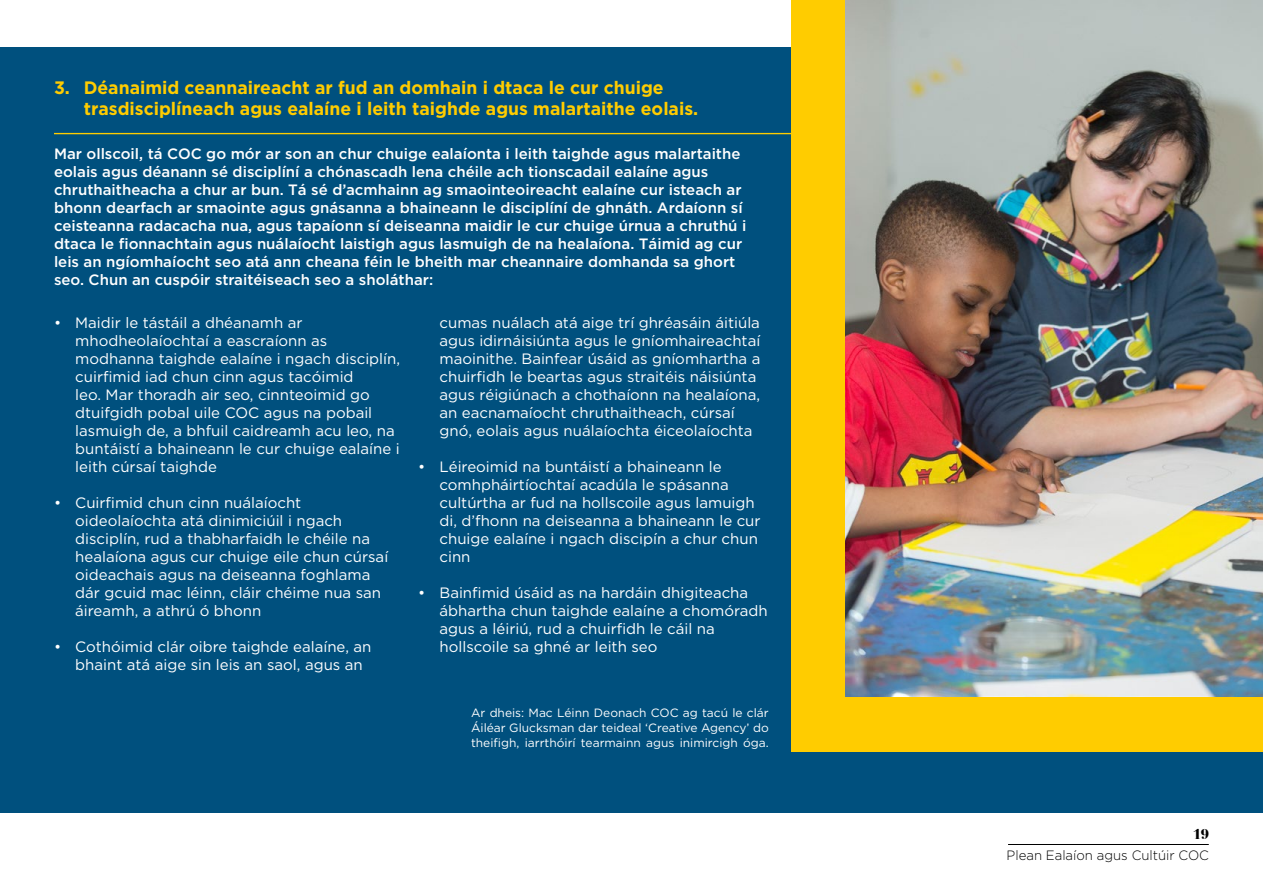
<style>
.page{position:relative;width:1263px;height:893px;background:#fff}
.page>*{position:absolute;margin:0;border:0;box-sizing:border-box;transform-origin:0 0}
.t1{font:700 18px/21.6px "Gotham HTF";color:#fc0}
.t2{font:15px/18px "Gotham HTF";color:#fff}
.t3{font:500 15px/18px "Gotham HTF";color:#fff}
.t4{font:700 15px "Bauer Bod DEE";color:#000}
.t5{font:300 13.5px "Gotham HTF";color:#000}
.t6{font:12px/15px "Gotham HTF";color:#fff;text-align:justify}
</style>
<div class="page">
<div style="left:0;top:47px;width:1263px;height:766px;background:#00507e"></div>
<hr style="left:54px;top:133px;width:764px;height:1px;background:#fc0">
<div style="left:792px;top:0;width:471px;height:751px;background:#fc0"></div>
<img style="left:845px;top:0;width:418px;height:697px">
<hr style="left:1008px;top:844px;width:201px;height:1px;background:#000">
<p class="t1" style="left:84px;top:76px;width:616px;text-indent:-30px">3. Déanaimid ceannaireacht ar fud an domhain i dtaca le cur chuige trasdisciplíneach agus ealaíne i leith taighde agus malartaithe eolais.</p>
<p class="t3" style="left:54px;top:144px;width:694px">Mar ollscoil, tá COC go mór ar son an chur chuige ealaíonta i leith taighde agus malartaithe eolais agus déanann sé disciplíní a chónascadh lena chéile ach tionscadail ealaíne agus chruthaitheacha a chur ar bun. Tá sé d’acmhainn ag smaointeoireacht ealaíne cur isteach ar bhonn dearfach ar smaointe agus gnásanna a bhaineann le disciplíní de ghnáth. Ardaíonn sí ceisteanna radacacha nua, agus tapaíonn sí deiseanna maidir le cur chuige úrnua a chruthú i dtaca le fionnachtain agus nuálaíocht laistigh agus lasmuigh de na healaíona. Táimid ag cur leis an ngíomhaíocht seo atá ann cheana féin le bheith mar cheannaire domhanda sa ghort seo. Chun an cuspóir straitéiseach seo a sholáthar:</p>
<p class="t2" style="left:75px;top:313px;width:326px;text-indent:-21px">• Maidir le tástáil a dhéanamh ar mhodheolaíochtaí a eascraíonn as modhanna taighde ealaíne i ngach disciplín, cuirfimid iad chun cinn agus tacóimid<br>leo. Mar thoradh air seo, cinnteoimid go dtuifgidh pobal uile COC agus na pobail lasmuigh de, a bhfuil caidreamh acu leo, na buntáistí a bhaineann le cur chuige ealaíne i leith cúrsaí taighde</p>
<p class="t2" style="left:75px;top:493px;width:314px;text-indent:-21px">• Cuirfimid chun cinn nuálaíocht oideolaíochta atá dinimiciúil i ngach disciplín, rud a thabharfaidh le chéile na healaíona agus cur chuige eile chun cúrsaí oideachais agus na deiseanna foghlama dár gcuid mac léinn, cláir chéime nua san áireamh, a athrú ó bhonn</p>
<p class="t2" style="left:75px;top:637px;width:298px;text-indent:-21px">• Cothóimid clár oibre taighde ealaíne, an bhaint atá aige sin leis an saol, agus an</p>
<p class="t2" style="left:439px;top:313px;width:322px">cumas nuálach atá aige trí ghréasáin áitiúla agus idirnáisiúnta agus le gníomhaireachtaí maoinithe. Bainfear úsáid as gníomhartha a chuirfidh le beartas agus straitéis náisiúnta agus réigiúnach a chothaíonn na healaíona, an eacnamaíocht chruthaitheach, cúrsaí gnó, eolais agus nuálaíochta éiceolaíochta</p>
<p class="t2" style="left:439px;top:457px;width:323px;text-indent:-21px">• Léireoimid na buntáistí a bhaineann le comhpháirtíochtaí acadúla le spásanna cultúrtha ar fud na hollscoile agus lamuigh di, d’fhonn na deiseanna a bhaineann le cur chuige ealaíne i ngach discipín a chur chun cinn</p>
<p class="t2" style="left:439px;top:583px;width:330px;text-indent:-21px">• Bainfimid úsáid as na hardáin dhigiteacha ábhartha chun taighde ealaíne a chomóradh agus a léiriú, rud a chuirfidh le cáil na hollscoile sa ghné ar leith seo</p>
<p class="t6" style="left:471px;top:705px;width:299px">Ar dheis: Mac Léinn Deonach COC ag tacú le clár Áiléar Glucksman dar teideal ‘Creative Agency’ do theifigh, iarrthóirí tearmainn agus inimircigh óga.</p>
<p class="t4" style="left:1193px;top:825px;width:17px">19</p>
<p class="t5" style="left:1007px;top:848px;width:204px">Plean Ealaíon agus Cultúir COC</p>
</div>
